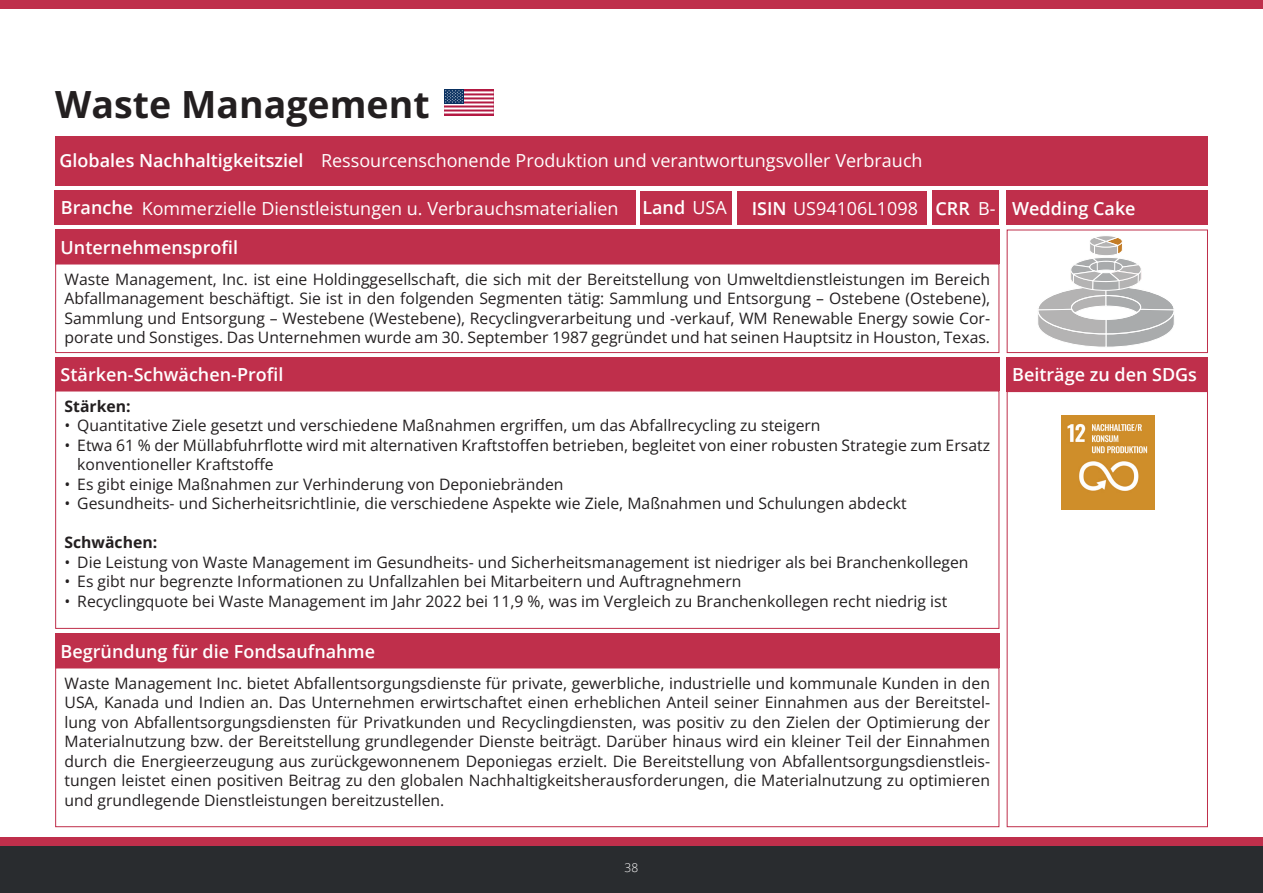
<style>
.page{position:relative;width:1263px;height:893px;background:#fff}
.page>*{position:absolute;margin:0;border:0;box-sizing:border-box;transform-origin:0 0}
.t1{font:700 37.5px "Open Sans";color:#231f20}
.t2{font:600 18px "Open Sans";color:#fff}
.t3{font:18px "Open Sans";color:#fff}
.t4{font:15.75px/19.5px "Open Sans";color:#231f20;text-align:justify}
.t5{font:700 15.75px "Open Sans";color:#231f20}
.t6{font:300 12px "Open Sans";color:#fff}
.s1{font-weight:400}
.s2{font-weight:600}
</style>
<div class="page">
<div style="left:0;top:846px;width:1263px;height:47px;background:#292c2f"></div>
<div style="left:0;top:838px;width:1263px;height:8px;background:#bf2f4b"></div>
<div style="left:0;top:0;width:1263px;height:9px;background:#bf2f4b"></div>
<div style="left:1007px;top:230px;width:201px;height:123px;border:1px solid #bf2f4b"></div>
<div style="left:1007px;top:391px;width:201px;height:436px;border:1px solid #bf2f4b"></div>
<div style="left:933px;top:191px;width:66px;height:34px;background:#bf2f4b"></div>
<div style="left:55px;top:136px;width:1153px;height:49px;background:#bf2f4b"></div>
<div style="left:55px;top:230px;width:944px;height:34px;background:#bf2f4b"></div>
<div style="left:641px;top:191px;width:91px;height:33px;background:#bf2f4b"></div>
<div style="left:55px;top:191px;width:581px;height:34px;background:#bf2f4b"></div>
<div style="left:55px;top:264px;width:944px;height:89px;border:1px solid #bf2f4b"></div>
<div style="left:55px;top:357px;width:944px;height:34px;background:#bf2f4b"></div>
<div style="left:55px;top:634px;width:944px;height:34px;background:#bf2f4b"></div>
<div style="left:55px;top:668px;width:944px;height:159px;border:1px solid #bf2f4b"></div>
<div style="left:737px;top:191px;width:190px;height:33px;background:#bf2f4b"></div>
<div style="left:55px;top:391px;width:944px;height:238px;border:1px solid #bf2f4b"></div>
<div style="left:1007px;top:191px;width:201px;height:34px;background:#bf2f4b"></div>
<div style="left:1007px;top:357px;width:201px;height:34px;background:#bf2f4b"></div>
<div style="left:1062px;top:488px;width:93px;height:22px;background:#cf8e2a"></div>
<div style="left:444px;top:89px;width:50px;height:27px;background:linear-gradient(to right,#d8899e,#d68399)"></div>
<hr style="left:444px;top:91px;width:50px;height:2px;background:#fff">
<hr style="left:444px;top:95px;width:50px;height:2px;background:#fff">
<hr style="left:444px;top:99px;width:50px;height:2px;background:#fff">
<hr style="left:444px;top:103px;width:50px;height:2px;background:#fff">
<hr style="left:444px;top:107px;width:50px;height:3px;background:#fff">
<hr style="left:444px;top:112px;width:50px;height:2px;background:#fff">
<div style="left:444px;top:89px;width:20px;height:14px;background:#0a3161"></div>
<svg style="left:445px;top:90px;width:18px;height:13px"></svg>
<svg style="left:1037px;top:236px;width:138px;height:252px"></svg>
<p class="t1" style="left:55px;top:78px;width:376px">Waste Management</p>
<p class="t2" style="left:60px;top:148px;width:245px">Globales Nachhaltigkeitsziel</p>
<p class="t3" style="left:321px;top:148px;width:603px">Ressourcenschonende Produktion und verantwortungsvoller Verbrauch</p>
<p class="t2" style="left:642px;top:196px;width:86px">Land <span class="s1">USA</span></p>
<p class="t2" style="left:935px;top:196px;width:36px">CRR</p>
<p class="t3" style="left:978px;top:197px;width:19px">B-</p>
<p class="t2" style="left:61px;top:235px;width:179px">Unternehmensprofil</p>
<p class="t4" style="left:65px;top:269px;width:927px">Waste Management, Inc. ist eine Holdinggesellschaft, die sich mit der Bereitstellung von Umweltdienstleistungen im Bereich Abfallmanagement beschäftigt. Sie ist in den folgenden Segmenten tätig: Sammlung und Entsorgung – Ostebene (Ostebene), Sammlung und Entsorgung – Westebene (Westebene), Recyclingverarbeitung und -verkauf, WM Renewable Energy sowie Cor&shy;porate und Sonstiges. Das Unternehmen wurde am 30. September 1987 gegründet und hat seinen Hauptsitz in Houston, Texas.</p>
<p class="t2" style="left:61px;top:362px;width:224px">Stärken-Schwächen-Profil</p>
<p class="t2" style="left:61px;top:196px;width:74px">Branche</p>
<p class="t3" style="left:142px;top:196px;width:478px">Kommerzielle Dienstleistungen u. Verbrauchsmaterialien</p>
<p class="t3" style="left:752px;top:196px;width:168px"><span class="s2">ISIN</span> US94106L1098</p>
<p class="t2" style="left:1012px;top:196px;width:125px">Wedding Cake</p>
<p class="t2" style="left:1012px;top:363px;width:186px">Beiträge zu den SDGs</p>
<p class="t5" style="left:65px;top:395px;width:68px">Stärken:</p>
<p class="t4" style="left:65px;top:416px;width:757px">• Quantitative Ziele gesetzt und verschiedene Maßnahmen ergriffen, um das Abfallrecycling zu steigern</p>
<p class="t4" style="left:77px;top:435px;width:914px;text-indent:-13px">• Etwa 61 % der Müllabfuhrflotte wird mit alternativen Kraftstoffen betrieben, begleitet von einer robusten Strategie zum Ersatz konventioneller Kraftstoffe</p>
<p class="t4" style="left:65px;top:474px;width:500px">• Es gibt einige Maßnahmen zur Verhinderung von Deponiebränden</p>
<p class="t4" style="left:65px;top:494px;width:844px">• Gesundheits- und Sicherheitsrichtlinie, die verschiedene Aspekte wie Ziele, Maßnahmen und Schulungen abdeckt</p>
<p class="t5" style="left:65px;top:532px;width:94px">Schwächen:</p>
<p class="t4" style="left:65px;top:552px;width:905px">• Die Leistung von Waste Management im Gesundheits- und Sicherheitsmanagement ist niedriger als bei Branchenkollegen</p>
<p class="t4" style="left:65px;top:572px;width:678px">• Es gibt nur begrenzte Informationen zu Unfallzahlen bei Mitarbeitern und Auftragnehmern</p>
<p class="t4" style="left:65px;top:591px;width:884px">• Recyclingquote bei Waste Management im Jahr 2022 bei 11,9 %, was im Vergleich zu Branchenkollegen recht niedrig ist</p>
<p class="t2" style="left:61px;top:639px;width:316px">Begründung für die Fondsaufnahme</p>
<p class="t4" style="left:65px;top:673px;width:927px">Waste Management Inc. bietet Abfallentsorgungsdienste für private, gewerbliche, industrielle und kommunale Kunden in den USA, Kanada und Indien an. Das Unternehmen erwirtschaftet einen erheblichen Anteil seiner Einnahmen aus der Bereitstel&shy;lung von Abfallentsorgungsdiensten für Privatkunden und Recyclingdiensten, was positiv zu den Zielen der Optimierung der Materialnutzung bzw. der Bereitstellung grundlegender Dienste beiträgt. Darüber hinaus wird ein kleiner Teil der Einnahmen durch die Energieerzeugung aus zurückgewonnenem Deponiegas erzielt. Die Bereitstellung von Abfallentsorgungsdienstleis&shy;tungen leistet einen positiven Beitrag zu den globalen Nachhaltigkeitsherausforderungen, die Materialnutzung zu optimieren und grundlegende Dienstleistungen bereitzustellen.</p>
<p class="t6" style="left:625px;top:860px;width:15px">38</p>
</div>
